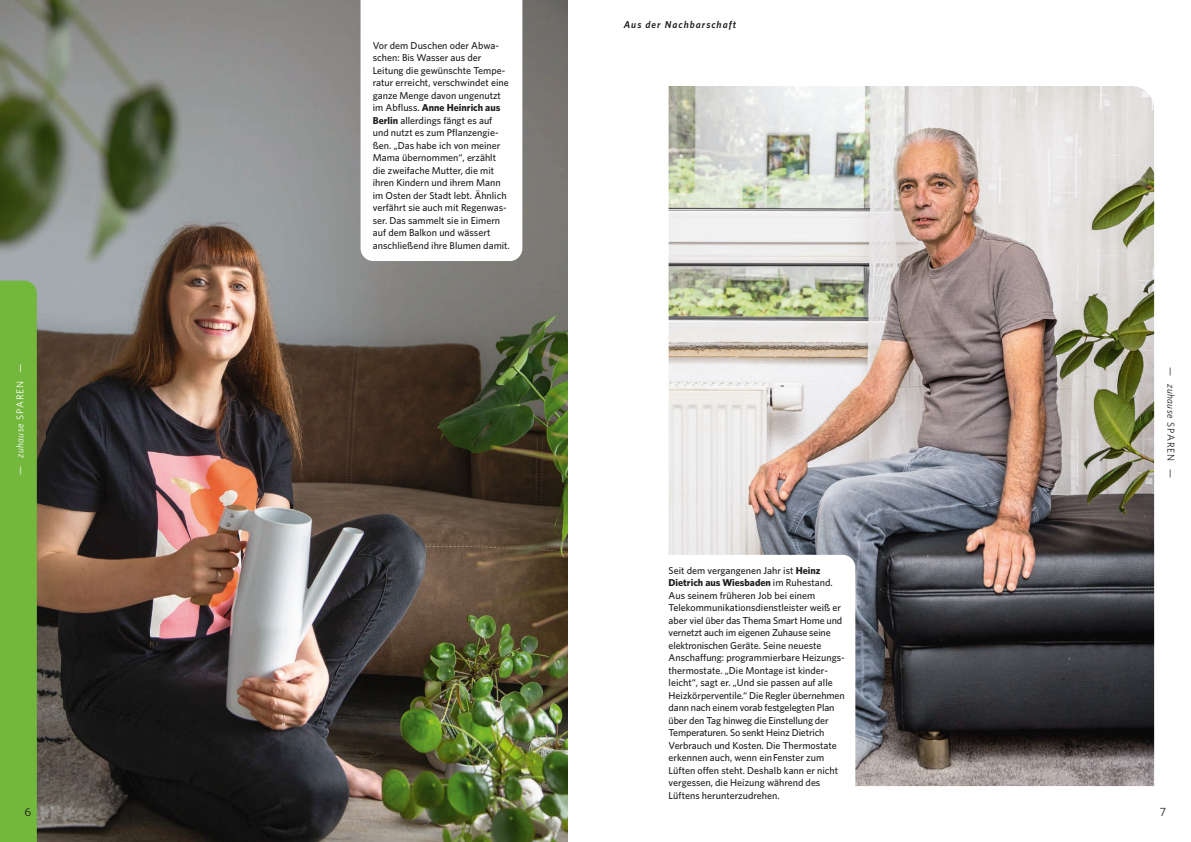
<style>
.page{position:relative;width:1191px;height:842px;background:#fff}
.page>*{position:absolute;margin:0;border:0;box-sizing:border-box;transform-origin:0 0}
.t1{font:12px "Whitney";color:#1d1d1b}
.t2{font:500 10px/12.5px "Whitney";color:#1d1d1b}
.t3{font:italic 600 10px "Whitney";letter-spacing:.1em;color:#1d1d1b}
.t4{font:10px "Whitney";letter-spacing:.1em;color:#1d1d1b}
.t5{font:10px "Whitney";letter-spacing:.1em;color:#fff}
.s1{font-style:italic}
.s2{font-weight:700}
</style>
<div class="page">
<img style="left:668px;top:86px;width:486px;height:700px">
<img style="left:0;top:0;width:567px;height:842px">
<svg style="left:360px;top:0;width:162px;height:261px"></svg>
<div style="left:624px;top:555px;width:231px;height:256px;background:#fff;border-radius:13px"></div>
<div style="left:0;top:281px;width:37px;height:561px;background:#73b73d"></div>
<p class="t5" style="left:13px;top:475px;width:112px;rotate:-90deg">— <span class="s1">zuhause</span> SPAREN —</p>
<p class="t1" style="left:24px;top:804px;width:8px">6</p>
<p class="t2" style="left:373px;top:39px;width:139px">Vor dem Duschen oder Abwa&shy;schen: Bis Wasser aus der<br>Leitung die gewünschte Tempe&shy;ratur erreicht, verschwindet eine ganze Menge davon ungenutzt im Abfluss. <span class="s2">Anne Heinrich aus<br>Berlin</span> allerdings fängt es auf und nutzt es zum Pflanzengie&shy;ßen. „Das habe ich von meiner<br>Mama übernommen“, erzählt die zweifache Mutter, die mit ihren Kindern und ihrem Mann im Osten der Stadt lebt. Ähnlich verfährt sie auch mit Regenwas&shy;ser. Das sammelt sie in Eimern auf dem Balkon und wässert anschließend ihre Blumen damit.</p>
<p class="t3" style="left:624px;top:18px;width:114px">Aus der Nachbarschaft</p>
<p class="t2" style="left:668px;top:564px;width:178px">Seit dem vergangenen Jahr ist <span class="s2">Heinz Dietrich aus Wiesbaden</span> im Ruhestand.<br>Aus seinem früheren Job bei einem Telekommunikationsdienstleister weiß er aber viel über das Thema Smart Home und vernetzt auch im eigenen Zuhause seine elektronischen Geräte. Seine neueste Anschaffung: programmierbare Heizungs&shy;thermostate. „Die Montage ist kinder&shy;leicht“, sagt er. „Und sie passen auf alle Heizkörperventile.“ Die Regler übernehmen dann nach einem vorab festgelegten Plan über den Tag hinweg die Einstellung der Temperaturen. So senkt Heinz Dietrich Verbrauch und Kosten. Die Thermostate erkennen auch, wenn ein Fenster zum Lüften offen steht. Deshalb kann er nicht vergessen, die Heizung während des Lüftens herunterzudrehen.</p>
<p class="t4" style="left:1177px;top:367px;width:112px;rotate:90deg">— <span class="s1">zuhause</span> SPAREN —</p>
<p class="t1" style="left:1159px;top:804px;width:8px">7</p>
</div>
